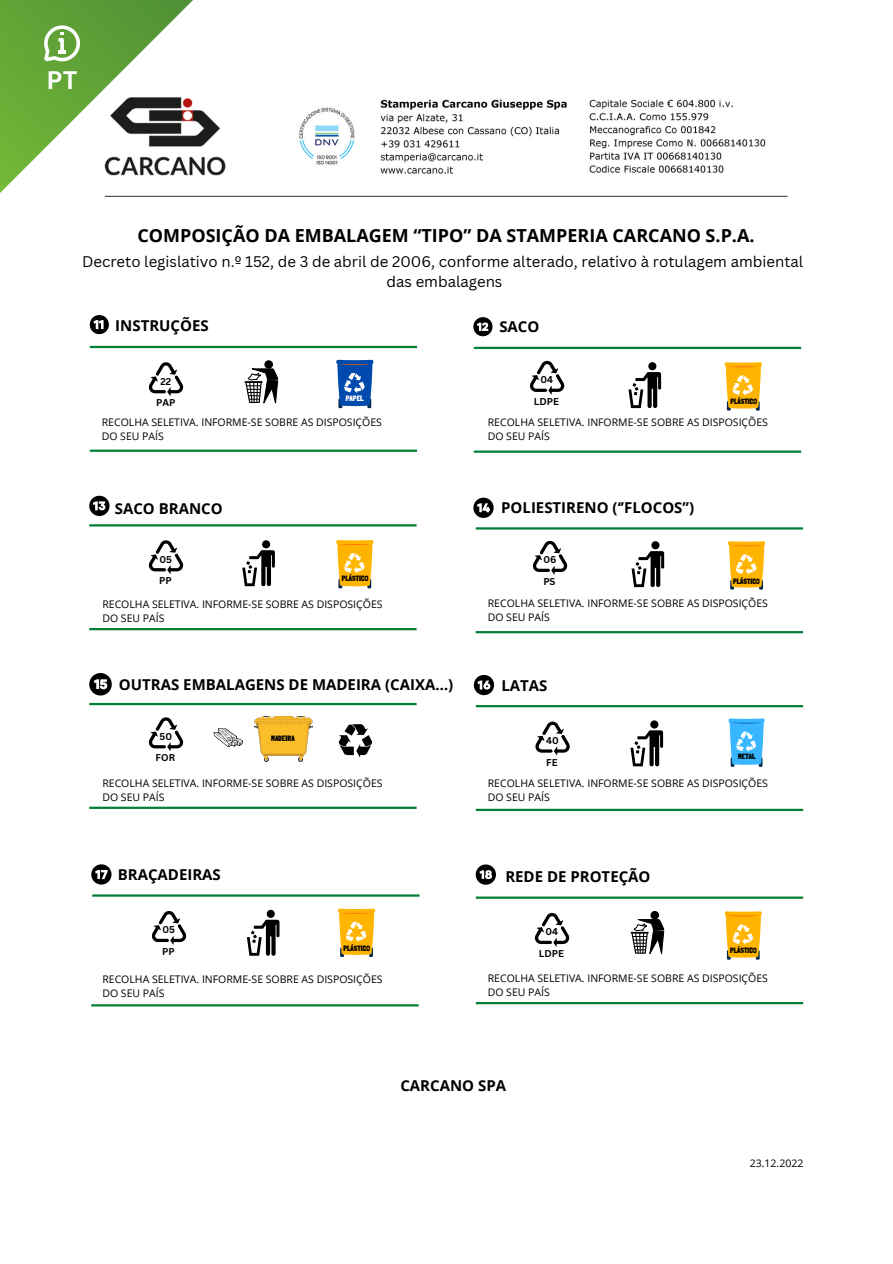
<style>
.page{position:relative;width:893px;height:1264px;background:#fff}
.page>*{position:absolute;margin:0;border:0;box-sizing:border-box;transform-origin:0 0}
.t1{font:700 24.75px "Canva Sans";color:#fff}
.t2{font:700 18px "Open Sans";color:#000}
.t3{font:700 15px "Open Sans";color:#000}
.t4{font:15px/20.2px "Canva Sans";color:#000;text-align:center}
.t5{font:10.5px/14px "Open Sans";color:#000}
.t6{font:700 9.6px "Canva Sans";color:#000}
.t7{font:900 7.5px "Londrina Solid";color:#000}
.t8{font:900 7.5px "Londrina Solid";color:#fff}
</style>
<div class="page">
<img style="left:244px;top:99px;width:544px;height:98px">
<svg style="left:244px;top:368px;width:34px;height:35px"></svg>
<div style="left:265px;top:361px;width:7px;height:7px;background:#000;border-radius:50%"></div>
<div style="left:265px;top:360px;width:8px;height:8px;border:1px solid #000;border-radius:50%"></div>
<hr style="left:90px;top:346px;width:327px;height:2px;background:#008037">
<hr style="left:90px;top:449px;width:327px;height:3px;background:#008037">
<hr style="left:474px;top:347px;width:327px;height:2px;background:#008037">
<hr style="left:474px;top:450px;width:327px;height:3px;background:#008037">
<svg style="left:628px;top:362px;width:33px;height:46px"></svg>
<hr style="left:89px;top:524px;width:327px;height:2px;background:#008037">
<hr style="left:89px;top:628px;width:327px;height:2px;background:#008037">
<svg style="left:242px;top:540px;width:33px;height:46px"></svg>
<hr style="left:475px;top:527px;width:328px;height:2px;background:#008037">
<hr style="left:475px;top:631px;width:328px;height:2px;background:#008037">
<svg style="left:338px;top:724px;width:35px;height:33px"></svg>
<hr style="left:89px;top:703px;width:327px;height:2px;background:#008037">
<hr style="left:89px;top:806px;width:327px;height:3px;background:#008037">
<hr style="left:476px;top:705px;width:327px;height:2px;background:#008037">
<hr style="left:476px;top:808px;width:327px;height:3px;background:#008037">
<svg style="left:630px;top:720px;width:33px;height:46px"></svg>
<svg style="left:148px;top:362px;width:35px;height:34px"></svg>
<svg style="left:148px;top:540px;width:35px;height:34px"></svg>
<svg style="left:532px;top:541px;width:35px;height:33px"></svg>
<svg style="left:535px;top:721px;width:35px;height:34px"></svg>
<hr style="left:92px;top:894px;width:327px;height:2px;background:#008037">
<hr style="left:91px;top:1004px;width:327px;height:2px;background:#008037">
<svg style="left:247px;top:909px;width:32px;height:46px"></svg>
<svg style="left:151px;top:911px;width:35px;height:33px"></svg>
<svg style="left:630px;top:918px;width:34px;height:36px"></svg>
<div style="left:651px;top:911px;width:7px;height:7px;background:#000;border-radius:50%"></div>
<div style="left:650px;top:911px;width:8px;height:8px;border:1px solid #000;border-radius:50%"></div>
<hr style="left:476px;top:896px;width:327px;height:2px;background:#008037">
<hr style="left:476px;top:1002px;width:327px;height:2px;background:#008037">
<svg style="left:534px;top:913px;width:35px;height:33px"></svg>
<svg style="left:90px;top:315px;width:19px;height:19px"></svg>
<svg style="left:473px;top:317px;width:19px;height:19px"></svg>
<svg style="left:89px;top:496px;width:20px;height:20px"></svg>
<svg style="left:473px;top:497px;width:20px;height:21px"></svg>
<svg style="left:631px;top:541px;width:33px;height:46px"></svg>
<svg style="left:89px;top:673px;width:23px;height:22px"></svg>
<svg style="left:148px;top:717px;width:35px;height:34px"></svg>
<svg style="left:474px;top:675px;width:20px;height:20px"></svg>
<svg style="left:91px;top:864px;width:20px;height:20px"></svg>
<svg style="left:475px;top:864px;width:21px;height:20px"></svg>
<svg style="left:336px;top:360px;width:37px;height:46px;background:#316ab8"></svg>
<svg style="left:724px;top:362px;width:37px;height:48px;background:#fac037"></svg>
<svg style="left:336px;top:540px;width:37px;height:48px;background:#fac036"></svg>
<svg style="left:728px;top:541px;width:37px;height:48px;background:#fac036"></svg>
<svg style="left:340px;top:947px;width:4px;height:10px"></svg>
<svg style="left:369px;top:947px;width:4px;height:10px"></svg>
<svg style="left:338px;top:908px;width:37px;height:46px;background:#fcc033"></svg>
<svg style="left:724px;top:911px;width:37px;height:48px;background:#fac037"></svg>
<svg style="left:728px;top:718px;width:36px;height:48px;background:#60c1fb"></svg>
<svg style="left:213px;top:728px;width:30px;height:19px"></svg>
<img style="left:254px;top:717px;width:58px;height:44px">
<img style="left:0;top:0;width:244px;height:197px">
<svg style="left:530px;top:361px;width:34px;height:33px"></svg>
<svg style="left:44px;top:25px;width:36px;height:36px"></svg>
<h1 class="t1" style="left:47px;top:63px;width:32px">PT</h1>
<h2 class="t2" style="left:137px;top:223px;width:618px">COMPOSIÇÃO DA EMBALAGEM “TIPO” DA STAMPERIA CARCANO S.P.A.</h2>
<h3 class="t4" style="left:82px;top:251px;width:722px">Decreto legislativo n.º 152, de 3 de abril de 2006, conforme alterado, relativo à rotulagem ambiental das embalagens</h3>
<h3 class="t3" style="left:115px;top:315px;width:95px">INSTRUÇÕES</h3>
<h3 class="t3" style="left:499px;top:316px;width:42px">SACO</h3>
<p class="t6" style="left:160px;top:374px;width:12px">22</p>
<p class="t6" style="left:156px;top:396px;width:21px">PAP</p>
<p class="t8" style="left:346px;top:394px;width:19px">PAPEL</p>
<p class="t6" style="left:540px;top:373px;width:14px">04</p>
<p class="t6" style="left:534px;top:394px;width:27px">LDPE</p>
<p class="t7" style="left:730px;top:397px;width:28px">PLÁSTICO</p>
<p class="t5" style="left:102px;top:414px;width:282px">RECOLHA SELETIVA. INFORME-SE SOBRE AS DISPOSIÇÕES<br>DO SEU PAÍS</p>
<p class="t5" style="left:487px;top:414px;width:282px">RECOLHA SELETIVA. INFORME-SE SOBRE AS DISPOSIÇÕES<br>DO SEU PAÍS</p>
<h3 class="t3" style="left:115px;top:497px;width:109px">SACO BRANCO</h3>
<h3 class="t3" style="left:501px;top:497px;width:194px">POLIESTIRENO (‘’FLOCOS’’)</h3>
<p class="t6" style="left:159px;top:552px;width:14px">05</p>
<p class="t6" style="left:159px;top:574px;width:14px">PP</p>
<p class="t6" style="left:543px;top:553px;width:14px">06</p>
<p class="t6" style="left:543px;top:574px;width:14px">PS</p>
<p class="t7" style="left:341px;top:574px;width:28px">PLÁSTICO</p>
<p class="t7" style="left:733px;top:576px;width:28px">PLÁSTICO</p>
<p class="t5" style="left:102px;top:597px;width:282px">RECOLHA SELETIVA. INFORME-SE SOBRE AS DISPOSIÇÕES<br>DO SEU PAÍS</p>
<p class="t5" style="left:487px;top:596px;width:282px">RECOLHA SELETIVA. INFORME-SE SOBRE AS DISPOSIÇÕES<br>DO SEU PAÍS</p>
<h3 class="t3" style="left:119px;top:673px;width:336px">OUTRAS EMBALAGENS DE MADEIRA (CAIXA…)</h3>
<h3 class="t3" style="left:501px;top:674px;width:48px">LATAS</h3>
<p class="t6" style="left:159px;top:729px;width:14px">50</p>
<p class="t6" style="left:156px;top:751px;width:21px">FOR</p>
<p class="t7" style="left:271px;top:734px;width:25px">MADEIRA</p>
<p class="t6" style="left:546px;top:733px;width:14px">40</p>
<p class="t6" style="left:546px;top:755px;width:13px">FE</p>
<p class="t7" style="left:738px;top:752px;width:19px">METAL</p>
<p class="t5" style="left:102px;top:775px;width:282px">RECOLHA SELETIVA. INFORME-SE SOBRE AS DISPOSIÇÕES<br>DO SEU PAÍS</p>
<p class="t5" style="left:487px;top:775px;width:282px">RECOLHA SELETIVA. INFORME-SE SOBRE AS DISPOSIÇÕES<br>DO SEU PAÍS</p>
<h3 class="t3" style="left:118px;top:864px;width:105px">BRAÇADEIRAS</h3>
<p class="t6" style="left:162px;top:922px;width:14px">05</p>
<p class="t6" style="left:162px;top:944px;width:14px">PP</p>
<h3 class="t3" style="left:505px;top:865px;width:147px">REDE DE PROTEÇÃO</h3>
<p class="t6" style="left:545px;top:925px;width:14px">04</p>
<p class="t6" style="left:539px;top:947px;width:27px">LDPE</p>
<p class="t7" style="left:343px;top:943px;width:28px">PLÁSTICO</p>
<p class="t7" style="left:730px;top:945px;width:28px">PLÁSTICO</p>
<p class="t5" style="left:102px;top:972px;width:282px">RECOLHA SELETIVA. INFORME-SE SOBRE AS DISPOSIÇÕES<br>DO SEU PAÍS</p>
<p class="t5" style="left:487px;top:970px;width:282px">RECOLHA SELETIVA. INFORME-SE SOBRE AS DISPOSIÇÕES<br>DO SEU PAÍS</p>
<h3 class="t3" style="left:400px;top:1075px;width:107px">CARCANO SPA</h3>
<p class="t5" style="left:749px;top:1155px;width:55px">23.12.2022</p>
</div>
